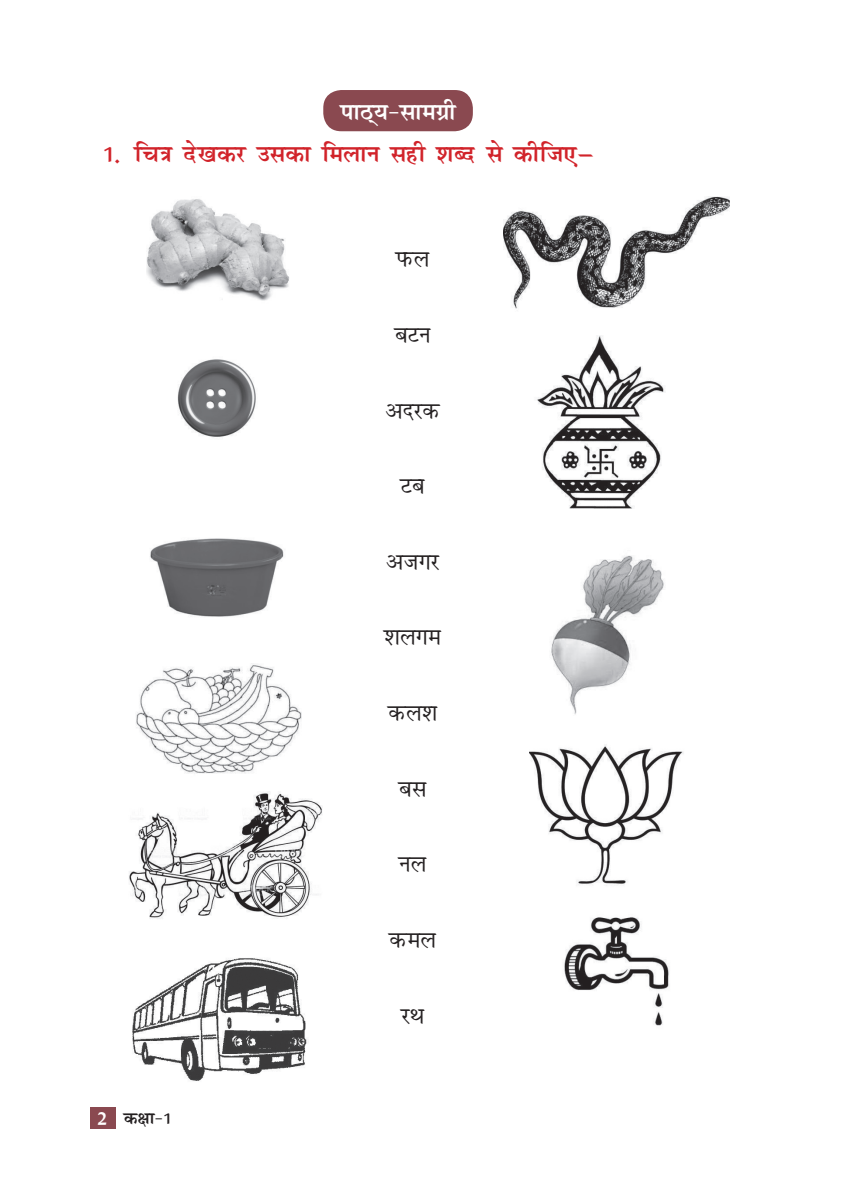
<style>
.page{position:relative;width:842px;height:1191px;background:#fff}
.page>*{position:absolute;margin:0;border:0;box-sizing:border-box;transform-origin:0 0}
.t1{font:700 28px "Walkman Chanakya 905";color:#d1232a}
.t2{font:28px "Walkman Chanakya 905 Normal";color:#231f20}
.t3{font:700 28px "Walkman Chanakya 905";color:#fff}
.t4{font:700 20px "Walkman Chanakya 905";color:#231f20}
.s1{font-size:24px;color:#fff}
</style>
<div class="page">
<div style="left:90px;top:1107px;width:26px;height:22px;background:#8a4950"></div>
<img style="left:129px;top:663px;width:194px;height:418px">
<img style="left:530px;top:744px;width:154px;height:282px">
<img style="left:504px;top:197px;width:225px;height:518px">
<img style="left:146px;top:199px;width:143px;height:418px">
<div style="left:323px;top:90px;width:150px;height:41px;background:#8a4950;border-radius:18px"></div>
<p class="t3" style="left:340px;top:95px;width:117px">ikB~;&amp;lkexzh</p>
<p class="t1" style="left:102px;top:136px;width:494px">1- fp=k ns[kdj mldk feyku lgh 'kCn ls dhft,µ</p>
<p class="t2" style="left:395px;top:242px;width:35px">iQy</p>
<p class="t2" style="left:394px;top:317px;width:37px">cVu</p>
<p class="t2" style="left:385px;top:393px;width:56px">vnjd</p>
<p class="t2" style="left:400px;top:469px;width:26px">VCk</p>
<p class="t2" style="left:386px;top:544px;width:54px">vtxj</p>
<p class="t2" style="left:384px;top:620px;width:58px">'kyxe</p>
<p class="t2" style="left:388px;top:695px;width:51px">dy'k</p>
<p class="t2" style="left:399px;top:771px;width:29px">cl</p>
<p class="t2" style="left:399px;top:847px;width:29px">uy</p>
<p class="t2" style="left:389px;top:922px;width:48px">dey</p>
<p class="t4" style="left:97px;top:1105px;width:76px"><span class="s1">2</span> d{kk&amp;1</p>
<p class="t2" style="left:401px;top:998px;width:25px">jFk</p>
</div>
